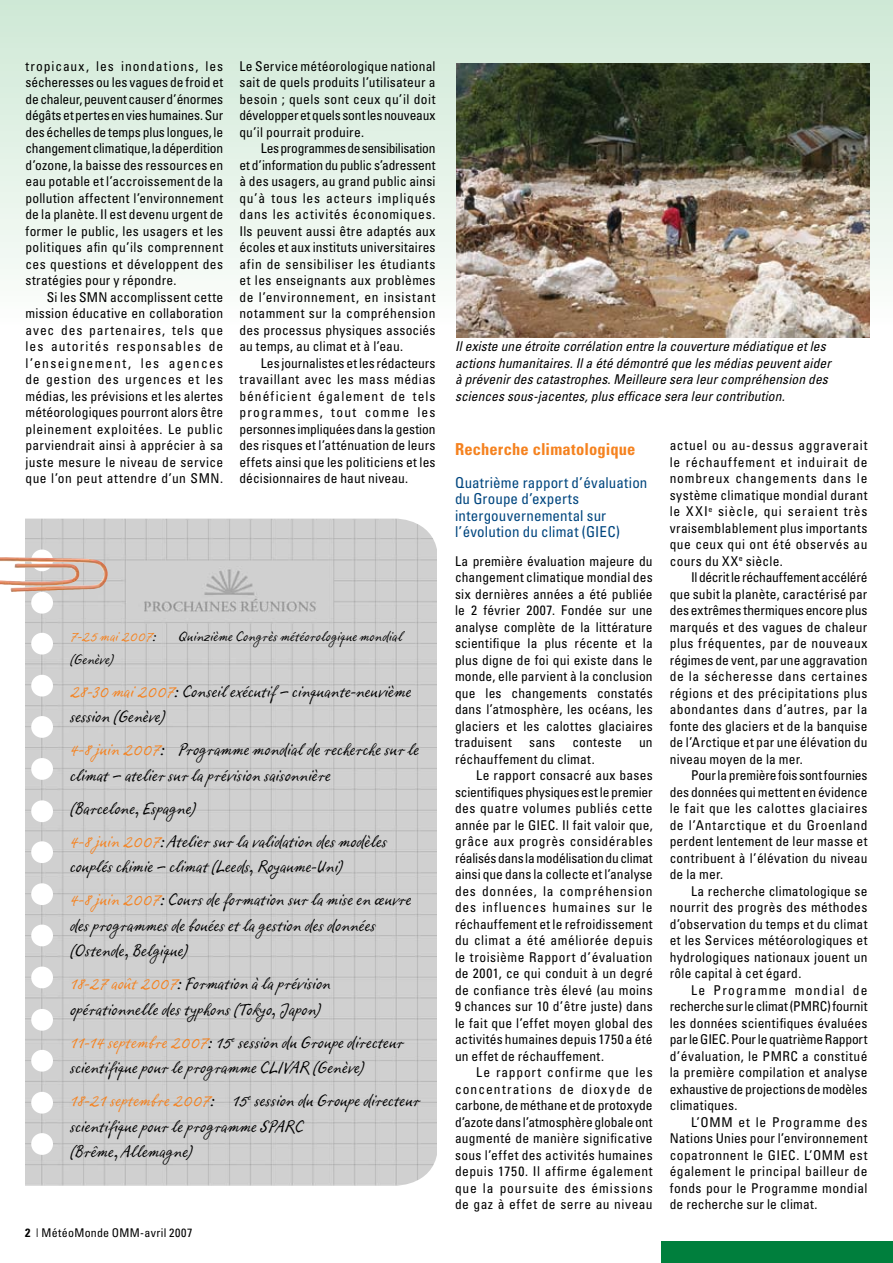
<style>
.page{position:relative;width:893px;height:1263px;background:#fff}
.page>*{position:absolute;margin:0;border:0;box-sizing:border-box;transform-origin:0 0}
.t1{font:18px/25.5px "Ropsen Script";letter-spacing:.005em;color:#000}
.t2{font:700 condensed 16.5px "Univers";letter-spacing:.01em;color:#f5821f}
.t3{font:condensed 15px/16.5px "Univers";letter-spacing:.01em;color:#00467f}
.t4{font:15px "Ropsen Script";letter-spacing:.015em;color:#000}
.t5{font:15px "Ropsen Script";letter-spacing:.005em;color:#f5821f}
.t6{font:condensed 13.5px/16.5px "Univers";letter-spacing:.02em;color:#000;text-align:justify}
.t7{font:italic condensed 13.5px/16.5px "Univers";letter-spacing:.01em;color:#000}
.t8{font:condensed 13.5px "Univers";letter-spacing:.04em;color:#000}
.t9{font:condensed 13.5px "Univers";letter-spacing:-.005em;color:#000}
.t10{font:condensed 13.5px "Univers";letter-spacing:.06em;color:#000}
.t11{font:condensed 13.5px "Univers";letter-spacing:-.01em;color:#000}
.t12{font:condensed 13.5px "Univers";color:#000}
.t13{font:condensed 13.5px "Univers";letter-spacing:.055em;color:#000}
.t14{font:condensed 13.5px "Univers";letter-spacing:.065em;color:#000}
.t15{font:condensed 13.5px "Univers";letter-spacing:.08em;color:#000}
.t16{font:condensed 12px "Univers";letter-spacing:.025em;color:#000}
.s1{color:#000}
.s2{color:#f5821f}
</style>
<div class="page">
<div style="left:661px;top:1242px;width:232px;height:21px;background:#007f3d"></div>
<div style="left:0;top:0;width:893px;height:324px;background:linear-gradient(to bottom,#cde8d5,#fbfdfb)"></div>
<img style="left:26px;top:519px;width:411px;height:667px">
<img style="left:0;top:557px;width:110px;height:35px">
<img style="left:457px;top:64px;width:412px;height:274px">
<p class="t6" style="left:26px;top:57px;width:199px">tropicaux, les inondations, les sécheresses ou les vagues de froid et de chaleur, peuvent causer d’énormes dégâts et pertes en vies humaines. Sur des échelles de temps plus longues, le changement climatique, la déperdition d’ozone, la baisse des ressources en eau potable et l’accroissement de la pollution affectent l’environnement de la planète. Il est devenu urgent de former le public, les usagers et les politiques afin qu’ils comprennent ces questions et développent des stratégies pour y répondre.</p>
<p class="t6" style="left:26px;top:288px;width:199px;text-indent:21px">Si les SMN accomplissent cette mission éducative en collaboration avec des partenaires, tels que les autorités responsables de l’enseignement, les agences de gestion des urgences et les médias, les prévisions et les alertes météorologiques pourront alors être pleinement exploitées. Le public parviendrait ainsi à apprécier à sa juste mesure le niveau de service que l’on peut attendre d’un SMN.</p>
<p class="t6" style="left:239px;top:57px;width:198px">Le Service météorologique national sait de quels produits l’utilisateur a besoin ; quels sont ceux qu’il doit développer et quels sont les nouveaux qu’il pourrait produire.</p>
<p class="t6" style="left:239px;top:140px;width:198px;text-indent:21px">Les programmes de sensibilisation et d’information du public s’adressent à des usagers, au grand public ainsi qu’à tous les acteurs impliqués dans les activités économiques.<br>Ils peuvent aussi être adaptés aux écoles et aux instituts universitaires afin de sensibiliser les étudiants et les enseignants aux problèmes de l’environnement, en insistant notamment sur la compréhension des processus physiques associés au temps, au climat et à l’eau.</p>
<p class="t6" style="left:239px;top:354px;width:198px;text-indent:21px">Les journalistes et les rédacteurs travaillant avec les mass médias bénéficient également de tels programmes, tout comme les personnes impliquées dans la gestion des risques et l’atténuation de leurs effets ainsi que les politiciens et les décisionnaires de haut niveau.</p>
<p class="t5" style="left:70px;top:628px;width:88px">7-25 mai 2007<span class="s1">:</span></p>
<p class="t4" style="left:178px;top:628px;width:226px">Quinzième Congrès météorologique mondial</p>
<p class="t4" style="left:70px;top:651px;width:45px">(Genève)</p>
<h1 class="t1" style="left:70px;top:680px;width:343px"><span class="s2">28-30 mai 2007</span>: Conseil exécutif – cinquante-neuvième session (Genève)</h1>
<h1 class="t1" style="left:70px;top:738px;width:350px"><span class="s2">4-8 juin 2007</span>: Programme mondial de recherche sur le climat – atelier sur la prévision saisonnière</h1>
<h1 class="t1" style="left:70px;top:793px;width:318px;line-height:33px">(Barcelone, Espagne)<br><span class="s2">4-8 juin 2007</span>: Atelier sur la validation des modèles</h1>
<h1 class="t1" style="left:70px;top:852px;width:343px;line-height:33px">couplés chimie – climat (Leeds, Royaume-Uni)<br><span class="s2">4-8 juin 2007</span>: Cours de formation sur la mise en œuvre</h1>
<h1 class="t1" style="left:70px;top:914px;width:307px">des programmes de bouées et la gestion des données (Ostende, Belgique)</h1>
<h1 class="t1" style="left:70px;top:972px;width:262px"><span class="s2">18-27 août 2007</span>: Formation à la prévision opérationnelle des typhons (Tokyo, Japon)</h1>
<h1 class="t1" style="left:70px;top:1031px;width:335px"><span class="s2">11-14 septembre 2007</span>: 15<sup>e</sup> session du Groupe directeur scientifique pour le programme CLIVAR (Genève)</h1>
<h1 class="t1" style="left:70px;top:1089px;width:351px"><span class="s2">18-21 septembre 2007</span>: 15<sup>e</sup> session du Groupe directeur scientifique pour le programme SPARC<br>(Brême, Allemagne)</h1>
<p class="t16" style="left:36px;top:1225px;width:158px">| MétéoMonde OMM-avril 2007</p>
<p class="t7" style="left:455px;top:338px;width:377px">Il existe une étroite corrélation entre la couverture médiatique et les actions humanitaires. Il a été démontré que les médias peuvent aider à prévenir des catastrophes. Meilleure sera leur compréhension des sciences sous-jacentes, plus efficace sera leur contribution.</p>
<p class="t2" style="left:455px;top:439px;width:182px">Recherche climatologique</p>
<p class="t3" style="left:455px;top:474px;width:194px">Quatrième rapport d’évaluation du Groupe d’experts intergouvernemental sur l’évolution du climat (GIEC)</p>
<p class="t6" style="left:455px;top:552px;width:199px">La première évaluation majeure du changement climatique mondial des six dernières années a été publiée le 2 février 2007. Fondée sur une analyse complète de la littérature scientifique la plus récente et la plus digne de foi qui existe dans le monde, elle parvient à la conclusion que les changements constatés dans l’atmosphère, les océans, les glaciers et les calottes glaciaires traduisent</p>
<p class="t6" style="left:529px;top:734px;width:27px">sans</p>
<p class="t6" style="left:572px;top:734px;width:51px">conteste</p>
<p class="t6" style="left:639px;top:734px;width:15px">un</p>
<p class="t6" style="left:455px;top:750px;width:141px">réchauffement du climat.</p>
<p class="t6" style="left:476px;top:767px;width:178px">Le rapport consacré aux bases</p>
<p class="t9" style="left:455px;top:783px;width:199px">scientifiques physiques est le premier</p>
<p class="t8" style="left:455px;top:800px;width:199px">des quatre volumes publiés cette</p>
<p class="t6" style="left:455px;top:816px;width:199px">année par le GIEC. Il fait valoir que,</p>
<p class="t8" style="left:455px;top:833px;width:199px">grâce aux progrès considérables</p>
<p class="t11" style="left:455px;top:849px;width:199px">réalisés dans la modélisation du climat</p>
<p class="t6" style="left:455px;top:866px;width:199px">ainsi que dans la collecte et l’analyse</p>
<p class="t13" style="left:455px;top:882px;width:199px">des données, la compréhension</p>
<p class="t10" style="left:455px;top:899px;width:199px">des influences humaines sur le</p>
<p class="t6" style="left:455px;top:915px;width:199px">réchauffement et le refroidissement</p>
<p class="t8" style="left:455px;top:932px;width:199px">du climat a été améliorée depuis</p>
<p class="t8" style="left:455px;top:948px;width:199px">le troisième Rapport d’évaluation</p>
<p class="t6" style="left:455px;top:965px;width:199px">de 2001, ce qui conduit à un degré</p>
<p class="t6" style="left:455px;top:981px;width:199px">de confiance très élevé (au moins</p>
<p class="t6" style="left:455px;top:998px;width:199px">9 chances sur 10 d’être juste) dans</p>
<p class="t6" style="left:455px;top:1014px;width:199px">le fait que l’effet moyen global des</p>
<p class="t6" style="left:455px;top:1031px;width:199px">activités humaines depuis 1750 a été</p>
<p class="t6" style="left:455px;top:1047px;width:150px">un effet de réchauffement.</p>
<p class="t10" style="left:476px;top:1064px;width:178px">Le rapport confirme que les</p>
<p class="t15" style="left:455px;top:1080px;width:199px">concentrations de dioxyde de</p>
<p class="t12" style="left:455px;top:1097px;width:199px">carbone, de méthane et de protoxyde</p>
<p class="t9" style="left:455px;top:1113px;width:199px">d’azote dans l’atmosphère globale ont</p>
<p class="t6" style="left:455px;top:1130px;width:199px">augmenté de manière significative</p>
<p class="t6" style="left:455px;top:1146px;width:199px">sous l’effet des activités humaines</p>
<p class="t8" style="left:455px;top:1163px;width:199px">depuis 1750. Il affirme également</p>
<p class="t14" style="left:455px;top:1179px;width:199px">que la poursuite des émissions</p>
<p class="t8" style="left:455px;top:1196px;width:199px">de gaz à effet de serre au niveau</p>
<p class="t6" style="left:670px;top:437px;width:199px">actuel ou au-dessus aggraverait le réchauffement et induirait de nombreux changements dans le système climatique mondial durant le XXI<sup>e</sup> siècle, qui seraient très vraisemblablement plus importants que ceux qui ont été observés au cours du XX<sup>e</sup> siècle.</p>
<p class="t6" style="left:670px;top:569px;width:199px;text-indent:21px">Il décrit le réchauffement accéléré que subit la planète, caractérisé par des extrêmes thermiques encore plus marqués et des vagues de chaleur plus fréquentes, par de nouveaux régimes de vent, par une aggravation de la sécheresse dans certaines régions et des précipitations plus abondantes dans d’autres, par la fonte des glaciers et de la banquise de l’Arctique et par une élévation du niveau moyen de la mer.</p>
<p class="t6" style="left:670px;top:767px;width:199px;text-indent:21px">Pour la première fois sont fournies des données qui mettent en évidence le fait que les calottes glaciaires de l’Antarctique et du Groenland perdent lentement de leur masse et contribuent à l’élévation du niveau de la mer.</p>
<p class="t6" style="left:670px;top:882px;width:199px;text-indent:21px">La recherche climatologique se nourrit des progrès des méthodes d’observation du temps et du climat et les Services météorologiques et hydrologiques nationaux jouent un rôle capital à cet égard.</p>
<p class="t6" style="left:670px;top:981px;width:199px;text-indent:21px">Le Programme mondial de recherche sur le climat (PMRC) fournit les données scientifiques évaluées par le GIEC. Pour le quatrième Rapport d’évaluation, le PMRC a constitué la première compilation et analyse exhaustive de projections de modèles climatiques.</p>
<p class="t6" style="left:670px;top:1113px;width:199px;text-indent:21px">L’OMM et le Programme des Nations Unies pour l’environnement copatronnent le GIEC. L’OMM est également le principal bailleur de fonds pour le Programme mondial de recherche sur le climat.</p>
</div>
